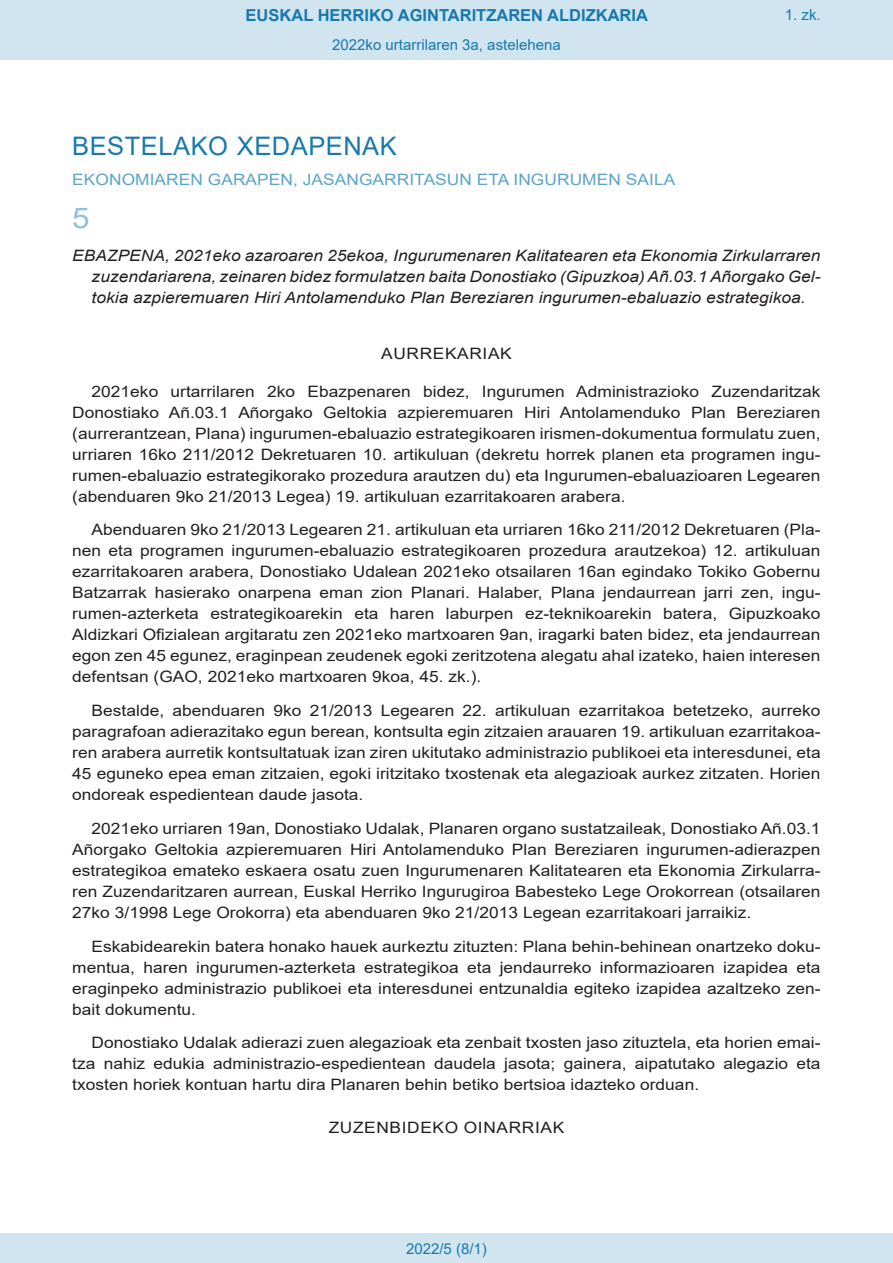
<style>
.page{position:relative;width:893px;height:1263px;background:#fff}
.page>*{position:absolute;margin:0;border:0;box-sizing:border-box;transform-origin:0 0}
.BOPVOrden{font:28.5px "Arial";color:#90c0db;scale:1.11 1}
.BOPVSeccion{font:25.5px "Arial";letter-spacing:.02em;color:#1879ad}
.t1{font:700 16.5px "Arial";color:#1879ad}
.BOPVDetalle{font:15.6px/21px "Arial";color:#231f20;text-align:justify;scale:1.11 1}
.BOPVTitulo{font:italic 15.6px/21px "Arial";color:#231f20;text-align:justify;scale:1.11 1}
.BOPVOrganismo{font:15.6px "Arial";letter-spacing:.005em;color:#5ea4ca;scale:1.11 1}
.BOPVClave{font:15.6px "Arial";letter-spacing:.035em;color:#231f20;scale:1.11 1}
.Paginacion_Centro{font:15px "Arial";color:#1879ad}
</style>
<div class="page">
<div style="left:0;top:0;width:893px;height:60px;background:#d0e5f0"></div>
<div style="left:0;top:1233px;width:893px;height:30px;background:#d0e5f0"></div>
<p class="t1" style="left:246px;top:3px;width:404px">EUSKAL HERRIKO AGINTARITZAREN ALDIZKARIA</p>
<p class="Paginacion_Centro" style="left:332px;top:35px;width:230px">2022ko urtarrilaren 3a, astelehena</p>
<p class="Paginacion_Centro" style="left:785px;top:5px;width:37px">1. zk.</p>
<p class="BOPVSeccion" style="left:72px;top:128px;width:326px">BESTELAKO XEDAPENAK</p>
<p class="BOPVOrganismo" style="left:72px;top:169px;width:545px">EKONOMIAREN GARAPEN, JASANGARRITASUN ETA INGURUMEN SAILA</p>
<p class="BOPVOrden" style="left:72px;top:198px;width:17px">5</p>
<p class="BOPVTitulo" style="left:92px;top:246px;width:658px;text-indent:-19px">EBAZPENA, 2021eko azaroaren 25ekoa, Ingurumenaren Kalitatearen eta Ekonomia Zirkularraren zuzendariarena, zeinaren bidez formulatzen baita Donostiako (Gipuzkoa) Añ.03.1 Añorgako Gel&shy;tokia azpieremuaren Hiri Antolamenduko Plan Bereziaren ingurumen-ebaluazio estrategikoa.</p>
<p class="BOPVClave" style="left:381px;top:342px;width:119px">AURREKARIAK</p>
<p class="BOPVDetalle" style="left:72px;top:380px;width:676px;text-indent:19px">2021eko urtarrilaren 2ko Ebazpenaren bidez, Ingurumen Administrazioko Zuzendaritzak Donostiako Añ.03.1 Añorgako Geltokia azpieremuaren Hiri Antolamenduko Plan Bereziaren (aurrerantzean, Plana) ingurumen-ebaluazio estrategikoaren irismen-dokumentua formulatu zuen, urriaren 16ko 211/2012 Dekretuaren 10. artikuluan (dekretu horrek planen eta programen ingu&shy;rumen-ebaluazio estrategikorako prozedura arautzen du) eta Ingurumen-ebaluazioaren Legearen (abenduaren 9ko 21/2013 Legea) 19. artikuluan ezarritakoaren arabera.</p>
<p class="BOPVDetalle" style="left:72px;top:519px;width:676px;text-indent:19px">Abenduaren 9ko 21/2013 Legearen 21. artikuluan eta urriaren 16ko 211/2012 Dekretuaren (Pla&shy;nen eta programen ingurumen-ebaluazio estrategikoaren prozedura arautzekoa) 12. artikuluan ezarritakoaren arabera, Donostiako Udalean 2021eko otsailaren 16an egindako Tokiko Gobernu Batzarrak hasierako onarpena eman zion Planari. Halaber, Plana jendaurrean jarri zen, ingu&shy;rumen-azterketa estrategikoarekin eta haren laburpen ez-teknikoarekin batera, Gipuzkoako Aldizkari Ofizialean argitaratu zen 2021eko martxoaren 9an, iragarki baten bidez, eta jendaurrean egon zen 45 egunez, eraginpean zeudenek egoki zeritzotena alegatu ahal izateko, haien interesen defentsan (GAO, 2021eko martxoaren 9koa, 45. zk.).</p>
<p class="BOPVDetalle" style="left:72px;top:700px;width:676px;text-indent:19px">Bestalde, abenduaren 9ko 21/2013 Legearen 22. artikuluan ezarritakoa betetzeko, aurreko paragrafoan adierazitako egun berean, kontsulta egin zitzaien arauaren 19. artikuluan ezarritakoa&shy;ren arabera aurretik kontsultatuak izan ziren ukitutako administrazio publikoei eta interesdunei, eta 45 eguneko epea eman zitzaien, egoki iritzitako txostenak eta alegazioak aurkez zitzaten. Horien ondoreak espedientean daude jasota.</p>
<p class="BOPVDetalle" style="left:72px;top:818px;width:676px;text-indent:19px">2021eko urriaren 19an, Donostiako Udalak, Planaren organo sustatzaileak, Donostiako Añ.03.1<br>Añorgako Geltokia azpieremuaren Hiri Antolamenduko Plan Bereziaren ingurumen-adierazpen estrategikoa emateko eskaera osatu zuen Ingurumenaren Kalitatearen eta Ekonomia Zirkularra&shy;ren Zuzendaritzaren aurrean, Euskal Herriko Ingurugiroa Babesteko Lege Orokorrean (otsailaren 27ko 3/1998 Lege Orokorra) eta abenduaren 9ko 21/2013 Legean ezarritakoari jarraikiz.</p>
<p class="BOPVDetalle" style="left:72px;top:935px;width:676px;text-indent:19px">Eskabidearekin batera honako hauek aurkeztu zituzten: Plana behin-behinean onartzeko doku&shy;mentua, haren ingurumen-azterketa estrategikoa eta jendaurreko informazioaren izapidea eta eraginpeko administrazio publikoei eta interesdunei entzunaldia egiteko izapidea azaltzeko zen&shy;bait dokumentu.</p>
<p class="BOPVDetalle" style="left:72px;top:1032px;width:676px;text-indent:19px">Donostiako Udalak adierazi zuen alegazioak eta zenbait txosten jaso zituztela, eta horien emai&shy;tza nahiz edukia administrazio-espedientean daudela jasota; gainera, aipatutako alegazio eta txosten horiek kontuan hartu dira Planaren behin betiko bertsioa idazteko orduan.</p>
<p class="BOPVClave" style="left:329px;top:1116px;width:214px">ZUZENBIDEKO OINARRIAK</p>
<p class="Paginacion_Centro" style="left:406px;top:1238px;width:82px">2022/5 (8/1)</p>
</div>
